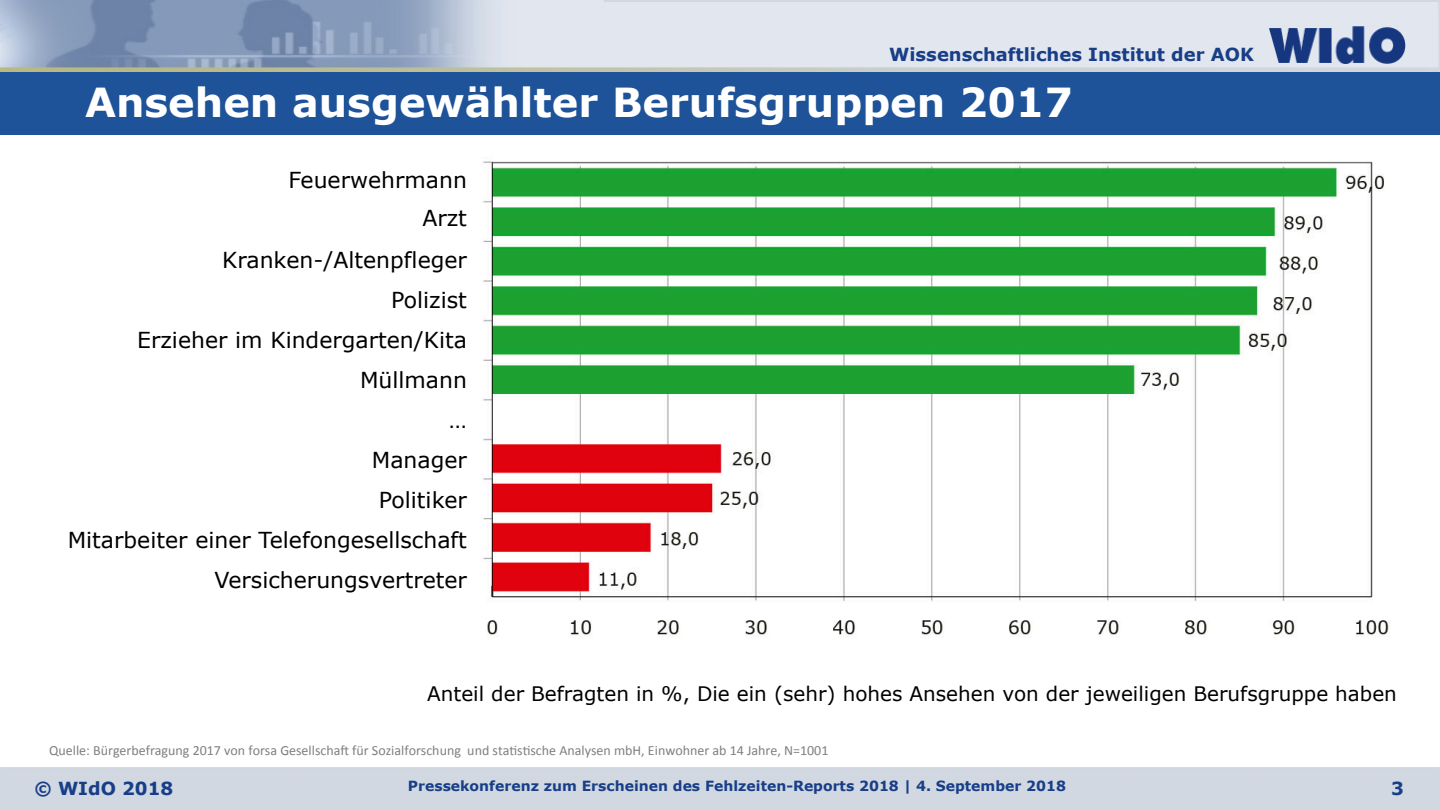
<style>
.page{position:relative;width:1440px;height:810px;background:#fff}
.page>*{position:absolute;margin:0;border:0;box-sizing:border-box;transform-origin:0 0}
.t1{font:700 40px "Verdana";color:#fff}
.t2{font:22px/40px "Verdana";color:#000;text-align:right}
.t3{font:20px "Verdana";color:#000}
.t4{font:700 18px "Verdana";color:#183e87}
.t5{font:14px "Calibri";color:#7f7f7f}
.t6{font:700 14px "Verdana";color:#183e87}
</style>
<div class="page">
<img style="left:0;top:0;width:1440px;height:810px">
<img style="left:1269px;top:26px;width:136px;height:39px">
<div style="left:0;top:72px;width:1440px;height:62px;background:#1e5299"></div>
<img style="left:482px;top:156px;width:910px;height:489px">
<p class="t4" style="left:889px;top:43px;width:366px">Wissenschaftliches Institut der AOK</p>
<h1 class="t1" style="left:85px;top:77px;width:989px">Ansehen ausgewählter Berufsgruppen 2017</h1>
<p class="t2" style="left:288px;top:160px;width:180px;line-height:38px">Feuerwehrmann<br>Arzt</p>
<p class="t2" style="left:68px;top:239px;width:401px">Kranken-/Altenpfleger<br>Polizist<br>Erzieher im Kindergarten/Kita<br>Müllmann<br>…<br>Manager<br>Politiker<br>Mitarbeiter einer Telefongesellschaft<br>Versicherungsvertreter</p>
<p class="t3" style="left:427px;top:681px;width:971px">Anteil der Befragten in %, Die ein (sehr) hohes Ansehen von der jeweiligen Berufsgruppe haben</p>
<p class="t5" style="left:49px;top:742px;width:781px">Quelle: Bürgerbefragung 2017 von forsa Gesellscha9 für Sozialforschung und sta?s?sche Analysen mbH, Einwohner ab 14 Jahre, N=1001</p>
<p class="t6" style="left:408px;top:777px;width:660px">Pressekonferenz zum Erscheinen des Fehlzeiten-Reports 2018 | 4. September 2018</p>
<p class="t4" style="left:1391px;top:777px;width:14px">3</p>
<p class="t4" style="left:35px;top:777px;width:140px">© WIdO 2018</p>
</div>
